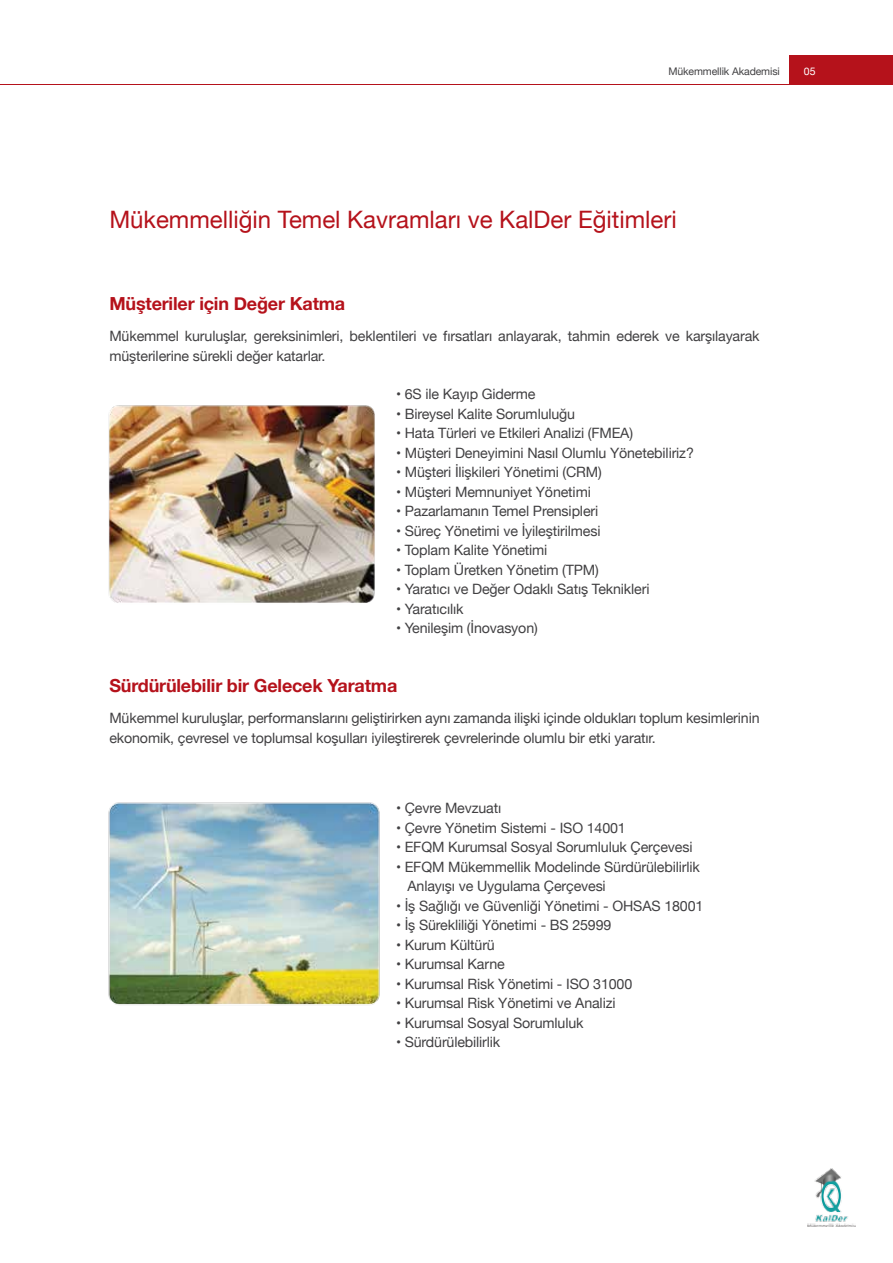
<style>
.page{position:relative;width:893px;height:1263px;background:#fff}
.page>*{position:absolute;margin:0;border:0;box-sizing:border-box;transform-origin:0 0}
.t1{font:24px "Helvetica Neue";color:#b5121b}
.t2{font:700 18px "Helvetica Neue";letter-spacing:-.01em;color:#b5121b}
.t3{font:14.25px/19.5px "Helvetica Neue";letter-spacing:-.01em;color:#414042}
.t4{font:10.5px "Helvetica Neue";letter-spacing:-.01em;color:#414042}
.t5{font:10.5px "Helvetica Neue";color:#fff}
</style>
<div class="page">
<img style="left:108px;top:802px;width:272px;height:203px">
<img style="left:108px;top:405px;width:267px;height:198px">
<div style="left:790px;top:56px;width:103px;height:28px;background:#b5121b"></div>
<hr style="left:0;top:84px;width:893px;height:1px;background:#b5121b">
<img style="left:807px;top:1168px;width:49px;height:59px">
<p class="t4" style="left:668px;top:64px;width:113px">Mükemmellik Akademisi</p>
<p class="t5" style="left:804px;top:64px;width:13px">05</p>
<h1 class="t1" style="left:109px;top:202px;width:569px">Mükemmelliğin Temel Kavramları ve KalDer Eğitimleri</h1>
<p class="t2" style="left:109px;top:289px;width:237px">Müşteriler için Değer Katma</p>
<p class="t3" style="left:109px;top:327px;width:652px">Mükemmel kuruluşlar, gereksinimleri, beklentileri ve fırsatları anlayarak, tahmin ederek ve karşılayarak müşterilerine sürekli değer katarlar.</p>
<p class="t3" style="left:396px;top:385px;width:141px">• 6S ile Kayıp Giderme</p>
<p class="t3" style="left:396px;top:405px;width:181px">• Bireysel Kalite Sorumluluğu</p>
<p class="t3" style="left:396px;top:424px;width:239px">• Hata Türleri ve Etkileri Analizi (FMEA)</p>
<p class="t3" style="left:396px;top:444px;width:299px">• Müşteri Deneyimini Nasıl Olumlu Yönetebiliriz?</p>
<p class="t3" style="left:396px;top:463px;width:207px">• Müşteri İlişkileri Yönetimi (CRM)</p>
<p class="t3" style="left:396px;top:483px;width:196px">• Müşteri Memnuniyet Yönetimi</p>
<p class="t3" style="left:396px;top:502px;width:204px">• Pazarlamanın Temel Prensipleri</p>
<p class="t3" style="left:396px;top:522px;width:206px">• Süreç Yönetimi ve İyileştirilmesi</p>
<p class="t3" style="left:396px;top:541px;width:153px">• Toplam Kalite Yönetimi</p>
<p class="t3" style="left:396px;top:561px;width:204px">• Toplam Üretken Yönetim (TPM)</p>
<p class="t3" style="left:396px;top:580px;width:255px">• Yaratıcı ve Değer Odaklı Satış Teknikleri</p>
<p class="t3" style="left:396px;top:600px;width:69px">• Yaratıcılık</p>
<p class="t3" style="left:396px;top:619px;width:143px">• Yenileşim (İnovasyon)</p>
<p class="t2" style="left:109px;top:671px;width:289px">Sürdürülebilir bir Gelecek Yaratma</p>
<p class="t3" style="left:109px;top:709px;width:652px">Mükemmel kuruluşlar, performanslarını geliştirirken aynı zamanda ilişki içinde oldukları toplum kesimlerinin ekonomik, çevresel ve toplumsal koşulları iyileştirerek çevrelerinde olumlu bir etki yaratır.</p>
<p class="t3" style="left:396px;top:799px;width:107px">• Çevre Mevzuatı</p>
<p class="t3" style="left:396px;top:819px;width:231px">• Çevre Yönetim Sistemi - ISO 14001</p>
<p class="t3" style="left:396px;top:838px;width:298px">• EFQM Kurumsal Sosyal Sorumluluk Çerçevesi</p>
<p class="t3" style="left:407px;top:858px;width:294px;text-indent:-11px">• EFQM Mükemmellik Modelinde Sürdürülebilirlik<br>Anlayışı ve Uygulama Çerçevesi</p>
<p class="t3" style="left:396px;top:897px;width:309px">• İş Sağlığı ve Güvenliği Yönetimi - OHSAS 18001</p>
<p class="t3" style="left:396px;top:916px;width:217px">• İş Sürekliliği Yönetimi - BS 25999</p>
<p class="t3" style="left:396px;top:936px;width:100px">• Kurum Kültürü</p>
<p class="t3" style="left:396px;top:955px;width:110px">• Kurumsal Karne</p>
<p class="t3" style="left:396px;top:975px;width:238px">• Kurumsal Risk Yönetimi - ISO 31000</p>
<p class="t3" style="left:396px;top:994px;width:221px">• Kurumsal Risk Yönetimi ve Analizi</p>
<p class="t3" style="left:396px;top:1014px;width:189px">• Kurumsal Sosyal Sorumluluk</p>
<p class="t3" style="left:396px;top:1033px;width:106px">• Sürdürülebilirlik</p>
</div>
